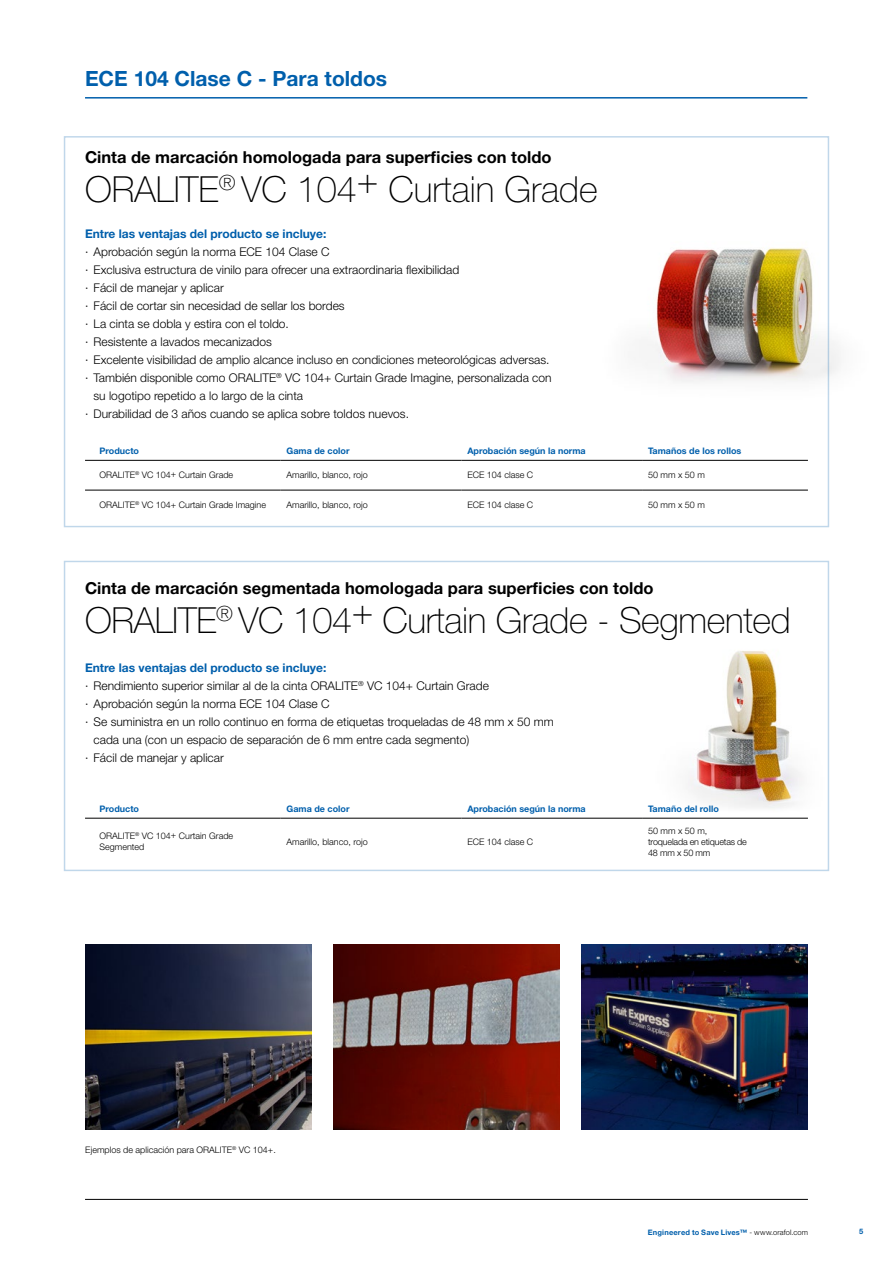
<style>
.page{position:relative;width:893px;height:1263px;background:#fff}
.page>*{position:absolute;margin:0;border:0;box-sizing:border-box;transform-origin:0 0}
.t1{font:100 36px "Helvetica Neue LT Std";letter-spacing:-.01em;color:#000}
.t2{font:700 21px "Helvetica Neue LT Std";color:#005fac}
.t3{font:700 16.5px "Helvetica Neue LT Std";color:#000}
.t4{font:300 12px "Helvetica Neue LT Std";color:#000}
.t5{font:700 12px "Helvetica Neue LT Std";color:#005fac}
.t6{font:300 9px/10.8px "Helvetica Neue LT Std";color:#000}
.t7{font:700 9px "Helvetica Neue LT Std";color:#005fac}
.t8{font:300 9px/10.8px "Helvetica Neue LT Std";letter-spacing:-.02em;color:#000}
.t9{font:700 7.5px "Helvetica Neue LT Std";letter-spacing:.02em;color:#005fac}
.s1{font-weight:300;color:#000}
</style>
<div class="page">
<img style="left:647px;top:196px;width:193px;height:218px">
<hr style="left:85px;top:1199px;width:723px;height:1px;background:#000">
<hr style="left:85px;top:97px;width:722px;height:2px;background:#005fac">
<img style="left:85px;top:944px;width:227px;height:185px">
<img style="left:333px;top:944px;width:227px;height:185px">
<img style="left:581px;top:944px;width:227px;height:185px">
<hr style="left:85px;top:460px;width:196px;height:1px;background:#000">
<hr style="left:281px;top:460px;width:180px;height:1px;background:#000">
<hr style="left:461px;top:460px;width:181px;height:1px;background:#000">
<hr style="left:642px;top:460px;width:166px;height:1px;background:#000">
<hr style="left:85px;top:490px;width:196px;height:1px;background:#000">
<hr style="left:281px;top:490px;width:180px;height:1px;background:#000">
<hr style="left:461px;top:490px;width:181px;height:1px;background:#000">
<hr style="left:642px;top:490px;width:166px;height:1px;background:#000">
<img style="left:688px;top:639px;width:142px;height:176px">
<hr style="left:85px;top:818px;width:196px;height:1px;background:#000">
<hr style="left:281px;top:818px;width:180px;height:1px;background:#000">
<hr style="left:461px;top:818px;width:181px;height:1px;background:#000">
<hr style="left:642px;top:818px;width:166px;height:1px;background:#000">
<h2 class="t2" style="left:85px;top:66px;width:304px">ECE 104 Clase C - Para toldos</h2>
<h3 class="t3" style="left:85px;top:147px;width:468px">Cinta de marcación homologada para superficies con toldo</h3>
<h1 class="t1" style="left:85px;top:169px;width:514px">ORALITE<sup>®</sup> VC 104+ Curtain Grade</h1>
<p class="t5" style="left:85px;top:226px;width:243px">Entre las ventajas del producto se incluye:</p>
<p class="t4" style="left:85px;top:244px;width:246px">· Aprobación según la norma ECE 104 Clase C</p>
<p class="t4" style="left:85px;top:262px;width:376px">· Exclusiva estructura de vinilo para ofrecer una extraordinaria flexibilidad</p>
<p class="t4" style="left:85px;top:280px;width:140px">· Fácil de manejar y aplicar</p>
<p class="t4" style="left:85px;top:298px;width:261px">· Fácil de cortar sin necesidad de sellar los bordes</p>
<p class="t4" style="left:85px;top:316px;width:205px">· La cinta se dobla y estira con el toldo.</p>
<p class="t4" style="left:85px;top:334px;width:188px">· Resistente a lavados mecanizados</p>
<p class="t4" style="left:85px;top:352px;width:466px">· Excelente visibilidad de amplio alcance incluso en condiciones meteorológicas adversas.</p>
<p class="t4" style="left:85px;top:370px;width:468px">· También disponible como ORALITE<sup>®</sup> VC 104+ Curtain Grade Imagine, personalizada con</p>
<p class="t4" style="left:94px;top:388px;width:211px">su logotipo repetido a lo largo de la cinta</p>
<p class="t4" style="left:85px;top:406px;width:325px">· Durabilidad de 3 años cuando se aplica sobre toldos nuevos.</p>
<p class="t7" style="left:100px;top:446px;width:41px">Producto</p>
<p class="t7" style="left:287px;top:446px;width:64px">Gama de color</p>
<p class="t7" style="left:467px;top:446px;width:120px">Aprobación según la norma</p>
<p class="t7" style="left:648px;top:446px;width:95px">Tamaños de los rollos</p>
<p class="t6" style="left:100px;top:470px;width:135px">ORALITE<sup>®</sup> VC 104+ Curtain Grade</p>
<p class="t6" style="left:287px;top:470px;width:83px">Amarillo, blanco, rojo</p>
<p class="t6" style="left:467px;top:470px;width:67px">ECE 104 clase C</p>
<p class="t6" style="left:648px;top:470px;width:58px">50 mm x 50 m</p>
<p class="t6" style="left:100px;top:499px;width:168px">ORALITE<sup>®</sup> VC 104+ Curtain Grade Imagine</p>
<p class="t6" style="left:287px;top:499px;width:83px">Amarillo, blanco, rojo</p>
<p class="t6" style="left:467px;top:499px;width:67px">ECE 104 clase C</p>
<p class="t6" style="left:648px;top:499px;width:58px">50 mm x 50 m</p>
<h3 class="t3" style="left:85px;top:577px;width:570px">Cinta de marcación segmentada homologada para superficies con toldo</h3>
<h1 class="t1" style="left:85px;top:599px;width:707px">ORALITE<sup>®</sup> VC 104+ Curtain Grade - Segmented</h1>
<p class="t5" style="left:85px;top:660px;width:243px">Entre las ventajas del producto se incluye:</p>
<p class="t4" style="left:85px;top:678px;width:405px">· Rendimiento superior similar al de la cinta ORALITE<sup>®</sup> VC 104+ Curtain Grade</p>
<p class="t4" style="left:85px;top:696px;width:246px">· Aprobación según la norma ECE 104 Clase C</p>
<p class="t4" style="left:85px;top:714px;width:470px">· Se suministra en un rollo continuo en forma de etiquetas troqueladas de 48 mm x 50 mm</p>
<p class="t4" style="left:94px;top:732px;width:377px">cada una (con un espacio de separación de 6 mm entre cada segmento)</p>
<p class="t4" style="left:85px;top:750px;width:140px">· Fácil de manejar y aplicar</p>
<p class="t7" style="left:100px;top:803px;width:41px">Producto</p>
<p class="t7" style="left:287px;top:803px;width:64px">Gama de color</p>
<p class="t7" style="left:467px;top:803px;width:120px">Aprobación según la norma</p>
<p class="t7" style="left:648px;top:803px;width:72px">Tamaño del rollo</p>
<p class="t6" style="left:100px;top:830px;width:135px">ORALITE<sup>®</sup> VC 104+ Curtain Grade<br>Segmented</p>
<p class="t6" style="left:287px;top:836px;width:83px">Amarillo, blanco, rojo</p>
<p class="t6" style="left:467px;top:836px;width:67px">ECE 104 clase C</p>
<p class="t8" style="left:648px;top:825px;width:100px">50 mm x 50 m, troquelada en etiquetas de<br>48 mm x 50 mm</p>
<p class="t6" style="left:85px;top:1144px;width:192px">Ejemplos de aplicación para ORALITE<sup>®</sup> VC 104+.</p>
<p class="t9" style="left:648px;top:1227px;width:162px">Engineered to Save Lives™ <span class="s1">- www.orafol.com</span></p>
<p class="t9" style="left:859px;top:1226px;width:6px">5</p>
</div>
